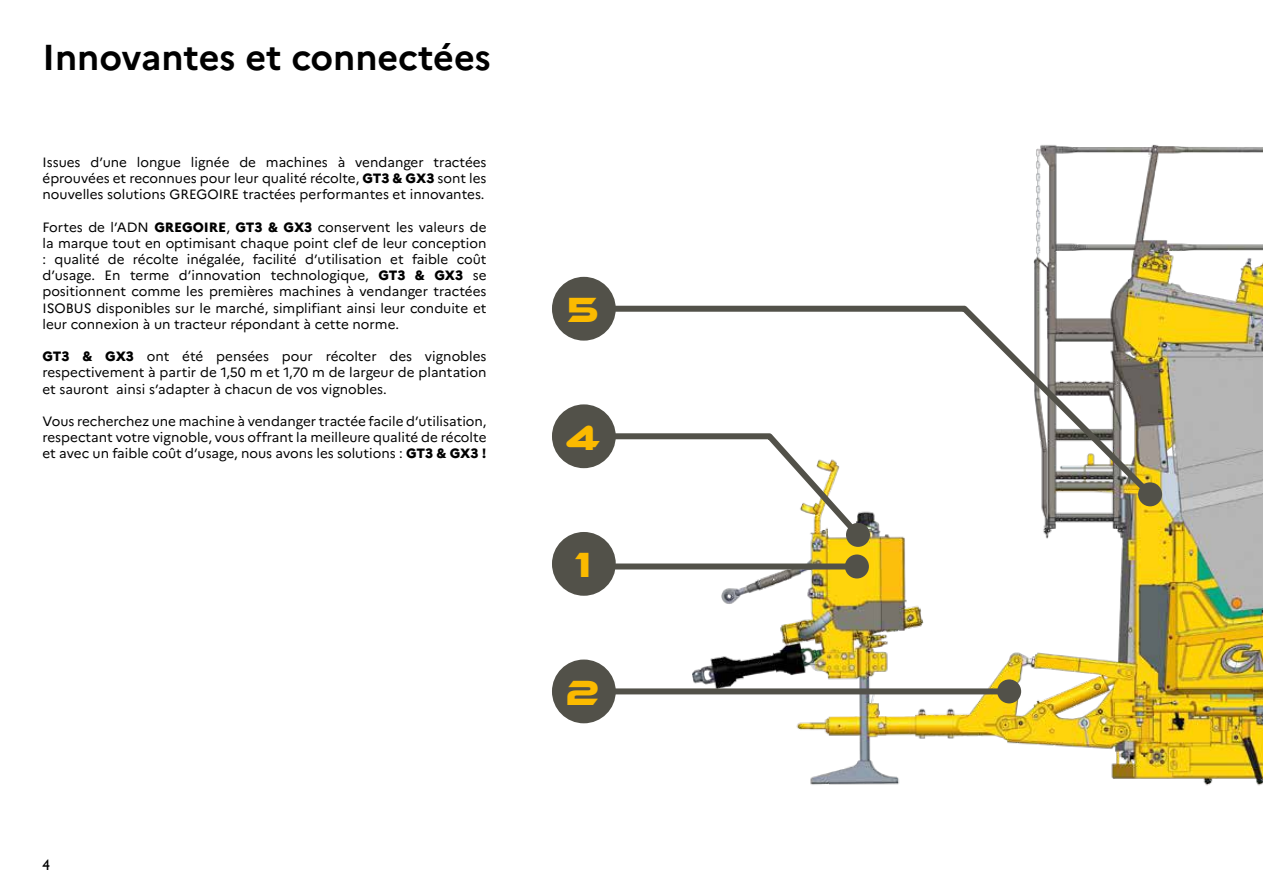
<style>
.page{position:relative;width:1263px;height:893px;background:#fff}
.page>*{position:absolute;margin:0;border:0;box-sizing:border-box;transform-origin:0 0}
.t1{font:700 36px "Marianne";color:#000}
.t2{font:36px "Ethnocentric Rg";color:#fbba00}
.t3{font:15px "Gill Sans";color:#000}
.t4{font:13.5px/16.2px "Marianne";color:#000;text-align:justify}
.s1{font-weight:800}
</style>
<div class="page">
<img style="left:692px;top:144px;width:571px;height:642px">
<div style="left:552px;top:277px;width:64px;height:64px;background:#525149;border-radius:50%"></div>
<div style="left:552px;top:404px;width:64px;height:64px;background:#525149;border-radius:50%"></div>
<div style="left:552px;top:532px;width:64px;height:64px;background:#525149;border-radius:50%"></div>
<div style="left:552px;top:659px;width:64px;height:64px;background:#525149;border-radius:50%"></div>
<svg style="left:610px;top:303px;width:548px;height:200px"></svg>
<div style="left:1138px;top:482px;width:24px;height:24px;background:#525149;border-radius:50%"></div>
<svg style="left:604px;top:430px;width:262px;height:113px"></svg>
<div style="left:846px;top:523px;width:24px;height:24px;background:#525149;border-radius:50%"></div>
<div style="left:616px;top:563px;width:241px;height:6px;background:#525149"></div>
<div style="left:845px;top:554px;width:24px;height:24px;background:#525149;border-radius:50%"></div>
<div style="left:613px;top:688px;width:396px;height:6px;background:#525149"></div>
<div style="left:997px;top:679px;width:24px;height:24px;background:#525149;border-radius:50%"></div>
<h1 class="t1" style="left:43px;top:29px;width:450px">Innovantes et connectées</h1>
<p class="t4" style="left:43px;top:153px;width:446px">Issues d’une longue lignée de machines à vendanger tractées éprouvées et reconnues pour leur qualité récolte, <span class="s1">GT3 &amp; GX3</span> sont les nouvelles solutions GREGOIRE tractées performantes et innovantes.</p>
<p class="t4" style="left:43px;top:218px;width:446px">Fortes de l’ADN <span class="s1">GREGOIRE</span>, <span class="s1">GT3 &amp; GX3</span> conservent les valeurs de la marque tout en optimisant chaque point clef de leur conception : qualité de récolte inégalée, facilité d’utilisation et faible coût d’usage. En terme d’innovation technologique, <span class="s1">GT3 &amp; GX3</span> se positionnent comme les premières machines à vendanger tractées ISOBUS disponibles sur le marché, simplifiant ainsi leur conduite et leur connexion à un tracteur répondant à cette norme.</p>
<p class="t4" style="left:43px;top:347px;width:446px"><span class="s1">GT3 &amp; GX3</span> ont été pensées pour récolter des vignobles respectivement à partir de 1,50 m et 1,70 m de largeur de plantation et sauront ainsi s’adapter à chacun de vos vignobles.</p>
<p class="t4" style="left:43px;top:412px;width:446px">Vous recherchez une machine à vendanger tractée facile d’utilisation, respectant votre vignoble, vous offrant la meilleure qualité de récolte et avec un faible coût d’usage, nous avons les solutions : <span class="s1">GT3 &amp; GX3 !</span></p>
<p class="t3" style="left:43px;top:856px;width:9px">4</p>
<h1 class="t2" style="left:566px;top:288px;width:34px">5</h1>
<h1 class="t2" style="left:565px;top:416px;width:36px">4</h1>
<h1 class="t2" style="left:575px;top:543px;width:18px">1</h1>
<h1 class="t2" style="left:566px;top:671px;width:35px">2</h1>
</div>
